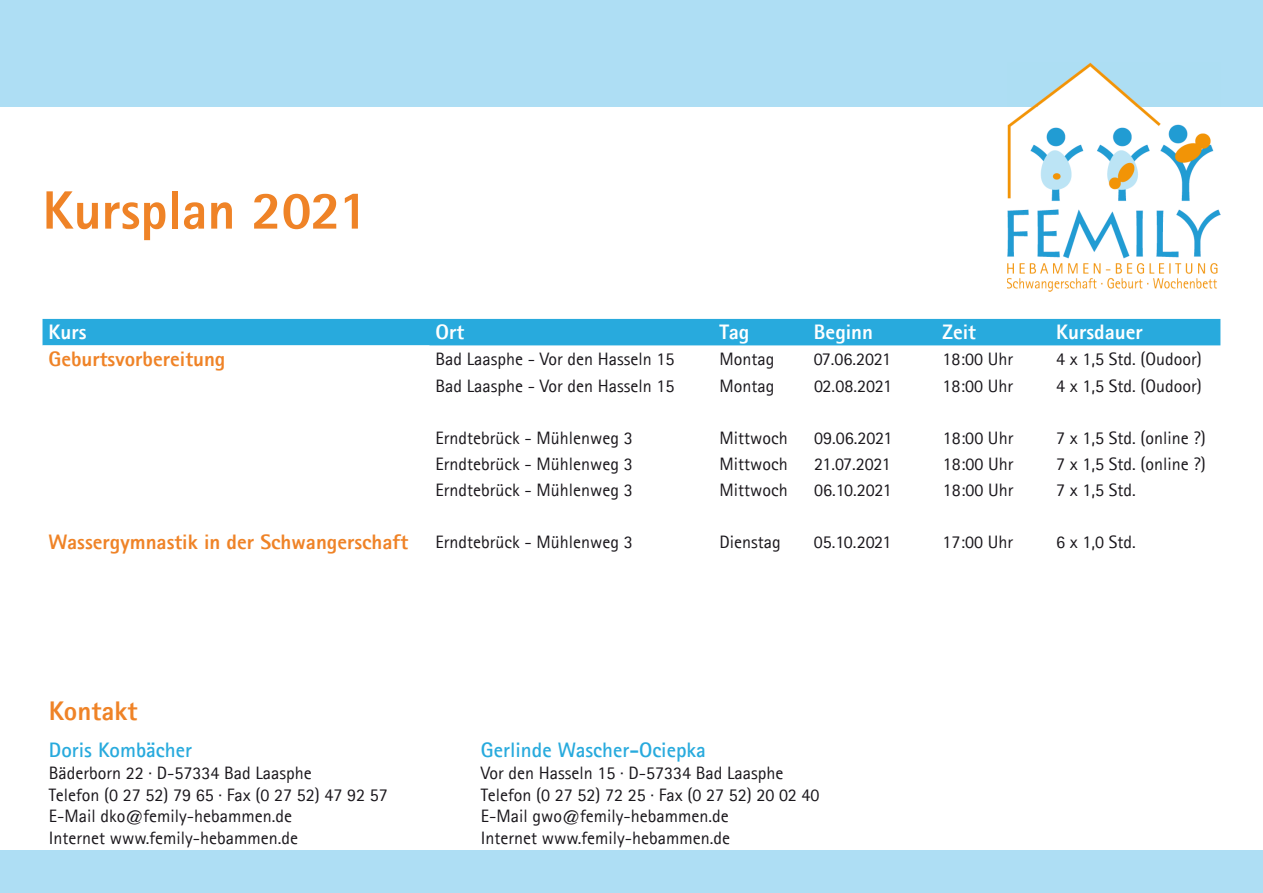
<style>
.page{position:relative;width:1263px;height:893px;background:#fff}
.page>*{position:absolute;margin:0;border:0;box-sizing:border-box;transform-origin:0 0}
.t1{font:800 54px "Agfa Rotis Sans Serif";color:#ef8327}
.t2{font:800 27px "Agfa Rotis Sans Serif";color:#ef8327}
.t3{font:800 21px "Agfa Rotis Sans Serif";color:#ef8327}
.t4{font:700 21px "Agfa Rotis Sans Serif";color:#28aadd}
.t5{font:800 21px "Agfa Rotis Sans Serif";color:#fff}
.t6{font:18px "Agfa Rotis Sans Serif";color:#1a171c}
</style>
<div class="page">
<div style="left:0;top:0;width:1263px;height:106px;background:#aedef4"></div>
<div style="left:0;top:850px;width:1263px;height:43px;background:#aedef4"></div>
<img style="left:1007px;top:63px;width:213px;height:228px">
<div style="left:43px;top:319px;width:1177px;height:26px;background:#28aadd"></div>
<h1 class="t1" style="left:43px;top:176px;width:328px">Kursplan 2021</h1>
<p class="t5" style="left:49px;top:319px;width:40px">Kurs</p>
<p class="t5" style="left:435px;top:319px;width:30px">Ort</p>
<p class="t5" style="left:719px;top:319px;width:31px">Tag</p>
<p class="t5" style="left:814px;top:319px;width:61px">Beginn</p>
<p class="t5" style="left:942px;top:319px;width:35px">Zeit</p>
<p class="t5" style="left:1056px;top:319px;width:88px">Kursdauer</p>
<p class="t3" style="left:49px;top:345px;width:178px">Geburtsvorbereitung</p>
<p class="t6" style="left:435px;top:349px;width:240px">Bad Laasphe - Vor den Hasseln 15</p>
<p class="t6" style="left:719px;top:349px;width:56px">Montag</p>
<p class="t6" style="left:814px;top:349px;width:79px">07.06.2021</p>
<p class="t6" style="left:943px;top:349px;width:72px">18:00 Uhr</p>
<p class="t6" style="left:1056px;top:349px;width:147px">4 x 1,5 Std. (Oudoor)</p>
<p class="t6" style="left:435px;top:375px;width:240px">Bad Laasphe - Vor den Hasseln 15</p>
<p class="t6" style="left:719px;top:375px;width:56px">Montag</p>
<p class="t6" style="left:814px;top:375px;width:79px">02.08.2021</p>
<p class="t6" style="left:943px;top:375px;width:72px">18:00 Uhr</p>
<p class="t6" style="left:1056px;top:375px;width:147px">4 x 1,5 Std. (Oudoor)</p>
<p class="t6" style="left:435px;top:427px;width:199px">Erndtebrück - Mühlenweg 3</p>
<p class="t6" style="left:719px;top:427px;width:70px">Mittwoch</p>
<p class="t6" style="left:814px;top:427px;width:80px">09.06.2021</p>
<p class="t6" style="left:943px;top:427px;width:72px">18:00 Uhr</p>
<p class="t6" style="left:1056px;top:427px;width:151px">7 x 1,5 Std. (online ?)</p>
<p class="t6" style="left:436px;top:453px;width:199px">Erndtebrück - Mühlenweg 3</p>
<p class="t6" style="left:719px;top:453px;width:70px">Mittwoch</p>
<p class="t6" style="left:814px;top:453px;width:78px">21.07.2021</p>
<p class="t6" style="left:943px;top:453px;width:72px">18:00 Uhr</p>
<p class="t6" style="left:1056px;top:453px;width:151px">7 x 1,5 Std. (online ?)</p>
<p class="t6" style="left:436px;top:479px;width:199px">Erndtebrück - Mühlenweg 3</p>
<p class="t6" style="left:719px;top:479px;width:70px">Mittwoch</p>
<p class="t6" style="left:814px;top:479px;width:79px">06.10.2021</p>
<p class="t6" style="left:943px;top:479px;width:72px">18:00 Uhr</p>
<p class="t6" style="left:1056px;top:479px;width:81px">7 x 1,5 Std.</p>
<p class="t3" style="left:49px;top:528px;width:361px">Wassergymnastik in der Schwangerschaft</p>
<p class="t6" style="left:435px;top:532px;width:199px">Erndtebrück - Mühlenweg 3</p>
<p class="t6" style="left:719px;top:532px;width:63px">Dienstag</p>
<p class="t6" style="left:814px;top:532px;width:79px">05.10.2021</p>
<p class="t6" style="left:943px;top:532px;width:72px">17:00 Uhr</p>
<p class="t6" style="left:1056px;top:532px;width:81px">6 x 1,0 Std.</p>
<h2 class="t2" style="left:49px;top:694px;width:90px">Kontakt</h2>
<p class="t4" style="left:49px;top:737px;width:145px">Doris Kombächer</p>
<p class="t4" style="left:481px;top:737px;width:227px">Gerlinde Wascher-Ociepka</p>
<p class="t6" style="left:49px;top:762px;width:264px">Bäderborn 22 · D-57334 Bad Laasphe</p>
<p class="t6" style="left:481px;top:762px;width:304px">Vor den Hasseln 15 · D-57334 Bad Laasphe</p>
<p class="t6" style="left:49px;top:784px;width:340px">Telefon (0 27 52) 79 65 · Fax (0 27 52) 47 92 57</p>
<p class="t6" style="left:481px;top:784px;width:340px">Telefon (0 27 52) 72 25 · Fax (0 27 52) 20 02 40</p>
<p class="t6" style="left:49px;top:805px;width:245px">E-Mail dko@femily-hebammen.de</p>
<p class="t6" style="left:481px;top:805px;width:249px">E-Mail gwo@femily-hebammen.de</p>
<p class="t6" style="left:49px;top:827px;width:251px">Internet www.femily-hebammen.de</p>
<p class="t6" style="left:481px;top:827px;width:251px">Internet www.femily-hebammen.de</p>
</div>
